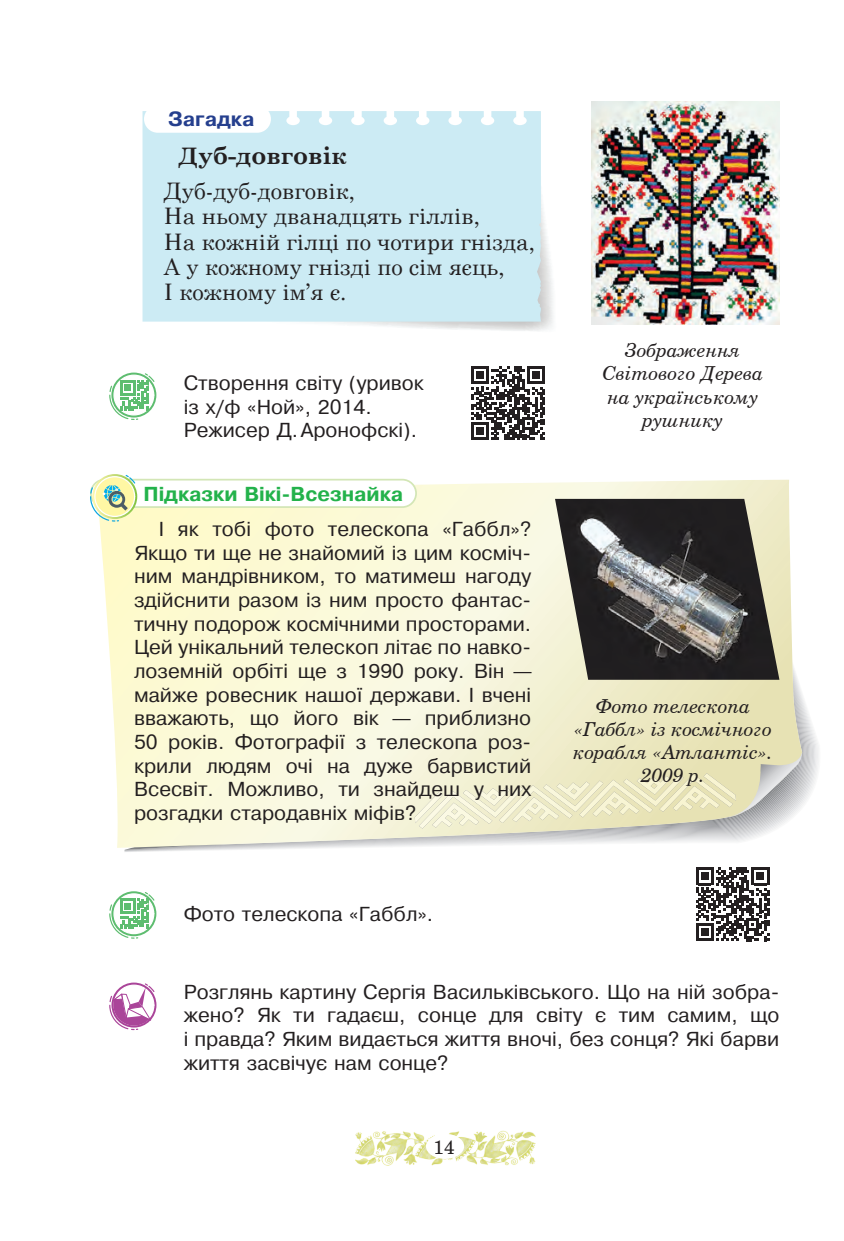
<style>
.page{position:relative;width:844px;height:1241px;background:#fff}
.page>*{position:absolute;margin:0;border:0;box-sizing:border-box;transform-origin:0 0}
.Pidzag{font:700 24.5px "Schoolbooknk BOHDAN";color:#231f20}
.txt{font:22.75px "Schoolbooknk BOHDAN";color:#231f20}
.txt-Vseznajko{font:19.25px/23.6px "Ukrainian Pragmatica";color:#231f20;text-align:justify}
.txt-zapyt-nomer{font:19.25px/23.6px "Ukrainian Pragmatica";color:#231f20}
.Pidp_mal{font:italic 19.25px/23.1px "Century Schoolbook BT";color:#231f20;text-align:center}
.Vseznajko{font:700 19.25px "Ukrainian Pragmatica";color:#23b24b}
.Vseznajko-2{font:700 19.25px "Ukrainian Pragmatica";color:#253f8e}
.t1{font:19.25px "Century Schoolbook BT";color:#231f20}
.s1{font-size:22.75px}
</style>
<div class="page">
<img style="left:251px;top:125px;width:302px;height:206px">
<div style="left:142px;top:111px;width:398px;height:210px;background:#ccebf4"></div>
<div style="left:144px;top:105px;width:127px;height:28px;background:#fff;border-radius:14px"></div>
<svg style="left:99px;top:479px;width:703px;height:368px;background:#f6f5d8"></svg>
<svg style="left:414px;top:752px;width:388px;height:76px;background:#e7e5c6"></svg>
<div style="left:91px;top:479px;width:325px;height:28px;background:#fff;border-radius:14px"></div>
<div style="left:90px;top:478px;width:327px;height:30px;border:2px solid #d3e6b6;border-radius:14px"></div>
<svg style="left:90px;top:474px;width:45px;height:47px"></svg>
<img style="left:555px;top:499px;width:224px;height:180px">
<svg style="left:109px;top:373px;width:45px;height:47px"></svg>
<svg style="left:109px;top:891px;width:45px;height:47px"></svg>
<svg style="left:696px;top:867px;width:73px;height:73px"></svg>
<svg style="left:109px;top:983px;width:45px;height:46px"></svg>
<img style="left:591px;top:102px;width:188px;height:223px">
<svg style="left:471px;top:366px;width:73px;height:74px"></svg>
<img style="left:356px;top:1130px;width:179px;height:35px">
<div style="left:426px;top:1133px;width:38px;height:25px;background:#fff;border-radius:50%"></div>
<p class="Vseznajko-2" style="left:168px;top:108px;width:88px">Загадка</p>
<p class="Pidzag" style="left:179px;top:139px;width:170px"><span class="s1">Д</span>уб-довговік</p>
<p class="txt" style="left:164px;top:176px;width:193px">Дуб-дуб-довговік,</p>
<p class="txt" style="left:164px;top:202px;width:317px">На ньому дванадцять гіллів,</p>
<p class="txt" style="left:164px;top:227px;width:372px">На кожній гілці по чотири гнізда,</p>
<p class="txt" style="left:164px;top:252px;width:342px">А у кожному гнізді по сім яєць,</p>
<p class="txt" style="left:164px;top:278px;width:184px">І кожному ім’я є.</p>
<p class="txt-zapyt-nomer" style="left:184px;top:371px;width:241px">Створення світу (уривок із х/ф «Ной», 2014.<br>Режисер Д.Аронофскі).</p>
<p class="Vseznajko" style="left:143px;top:482px;width:261px">Підказки Вікі-Всезнайка</p>
<p class="txt-Vseznajko" style="left:134px;top:517px;width:398px;text-indent:25px">І як тобі фото телескопа «Габбл»?<br>Якщо ти ще не знайомий із цим косміч&shy;ним мандрівником, то матимеш нагоду здійснити разом із ним просто фантас&shy;тичну подорож космічними просторами.<br>Цей унікальний телескоп літає по навко&shy;лоземній орбіті ще з 1990 року. Він — майже ровесник нашої держави. І вчені вважають, що його вік — приблизно 50 років. Фотографії з телескопа роз&shy;крили людям очі на дуже барвистий Всесвіт. Можливо, ти знайдеш у них розгадки стародавніх міфів?</p>
<p class="txt-zapyt-nomer" style="left:184px;top:902px;width:251px">Фото телескопа «Габбл».</p>
<p class="Pidp_mal" style="left:602px;top:338px;width:162px">Зображення<br>Світового Дерева на українському рушнику</p>
<p class="Pidp_mal" style="left:573px;top:693px;width:201px">Фото телескопа «Габбл» із космічного корабля «Атлантіс».<br>2009 р.</p>
<p class="txt-zapyt-nomer" style="left:184px;top:979px;width:597px;text-align:justify">Розглянь картину Сергія Васильківського. Що на ній зобра&shy;жено? Як ти гадаєш, сонце для світу є тим самим, що і правда? Яким видається життя вночі, без сонця? Які барви життя засвічує нам сонце?</p>
<p class="t1" style="left:433px;top:1133px;width:23px">14</p>
</div>
